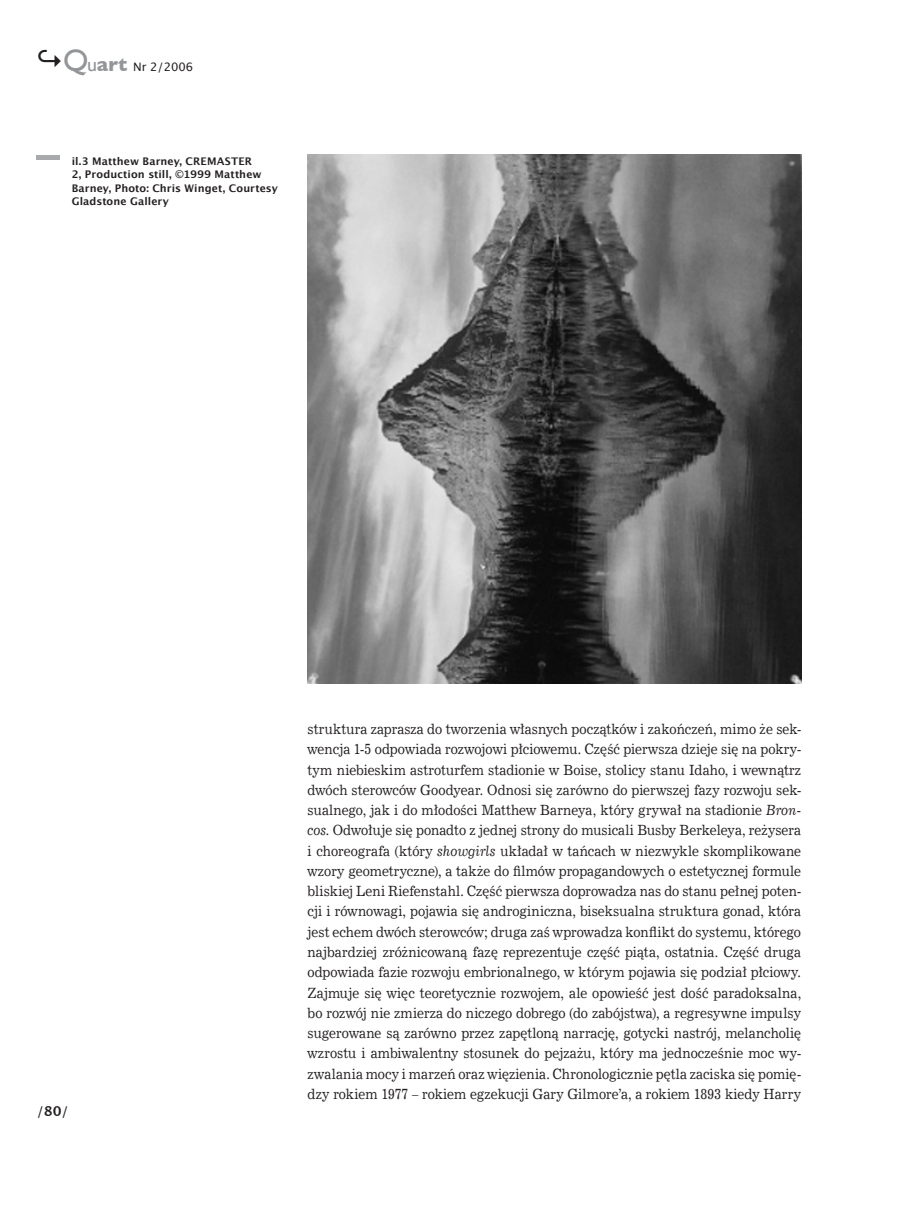
<style>
.page{position:relative;width:913px;height:1211px;background:#fff}
.page>*{position:absolute;margin:0;border:0;box-sizing:border-box;transform-origin:0 0}
.t1{font:14.1px/20.2px "News 702 EU";letter-spacing:.005em;color:#231f20;text-align:justify;scale:.89 1}
.t2{font:13.5px "Lucida Grande";color:#231f20}
.t3{font:11.7px "Lucida Grande";color:#231f20}
.t4{font:700 10.5px/13.5px "Lucida Grande";letter-spacing:.01em;color:#231f20}
.s1{font-weight:700;font-size:27px}
.s2{font-family:"Gill Sans";font-size:30.9px;color:#939598}
.s3{font-family:"Gill Sans";font-size:19.8px;color:#939598}
.s4{font-family:"Gill Sans";font-weight:700;font-size:19.8px;color:#939598}
.s5{font-weight:700}
.s6{font-style:italic}
</style>
<div class="page">
<img style="left:307px;top:155px;width:494px;height:528px">
<hr style="left:36px;top:156px;width:24px;height:4px;background:#a8a9ad">
<p class="t3" style="left:36px;top:60px;width:159px"><span class="s1">↪</span><span class="s2">Q</span><span class="s3">u</span><span class="s4">art</span> Nr 2/2006</p>
<p class="t4" style="left:72px;top:154px;width:208px">il.3 Matthew Barney, CREMASTER<br>2, Production still, ©1999 Matthew<br>Barney,  Photo: Chris Winget, Courtesy<br>Gladstone Gallery</p>
<p class="t2" style="left:37px;top:1102px;width:33px">/<span class="s5">80</span>/</p>
<p class="t1" style="left:307px;top:719px;width:556px">struktura zaprasza do tworzenia własnych początków i zakończeń, mimo że sek&shy;wencja 1-5 odpowiada rozwojowi płciowemu. Część pierwsza dzieje się na pokry&shy;tym niebieskim astroturfem stadionie w Boise, stolicy stanu Idaho, i wewnątrz dwóch sterowców Goodyear. Odnosi się zarówno do pierwszej fazy rozwoju sek&shy;sualnego, jak i do młodości Matthew Barneya, który grywał na stadionie <span class="s6">Bron&shy;cos</span>. Odwołuje się ponadto z jednej strony do musicali Busby Berkeleya, reżysera i choreografa (który <span class="s6">showgirls</span> układał w tańcach w niezwykle skomplikowane wzory geometryczne), a także do filmów propagandowych o estetycznej formule bliskiej Leni Riefenstahl. Część pierwsza doprowadza nas do stanu pełnej poten&shy;cji i równowagi, pojawia się androginiczna, biseksualna struktura gonad, która jest echem dwóch sterowców; druga zaś wprowadza konflikt do systemu, którego najbardziej zróżnicowaną fazę reprezentuje część piąta, ostatnia. Część druga odpowiada fazie rozwoju embrionalnego, w którym pojawia się podział płciowy.<br>Zajmuje się więc teoretycznie rozwojem, ale opowieść jest dość paradoksalna, bo rozwój nie zmierza do niczego dobrego (do zabójstwa), a regresywne impulsy sugerowane są zarówno przez zapętloną narrację, gotycki nastrój, melancholię wzrostu i ambiwalentny stosunek do pejzażu, który ma jednocześnie moc wy&shy;zwalania mocy i marzeń oraz więzienia. Chronologicznie pętla zaciska się pomię&shy;dzy rokiem 1977 – rokiem egzekucji Gary Gilmore’a, a rokiem 1893 kiedy Harry</p>
</div>
